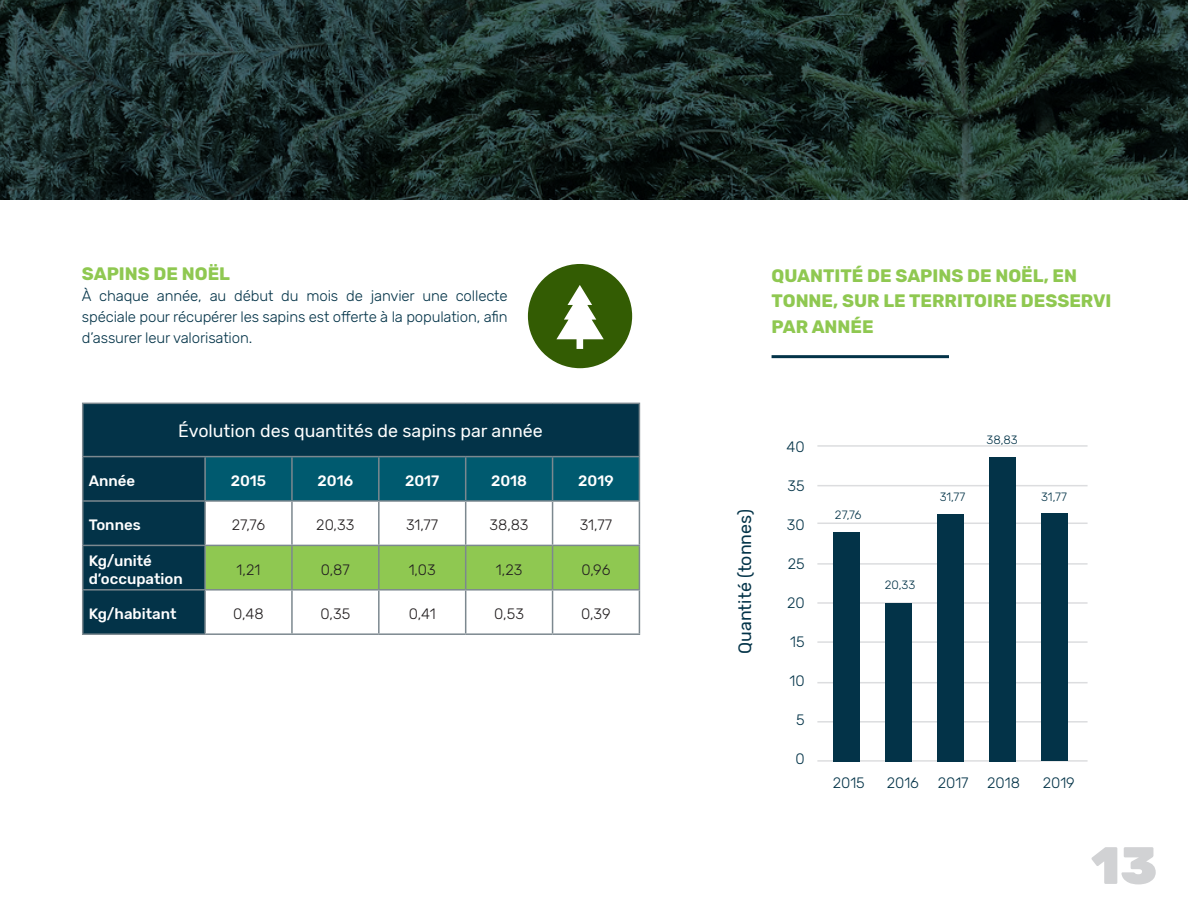
<style>
.page{position:relative;width:1188px;height:918px;background:#fff}
.page>*{position:absolute;margin:0;border:0;box-sizing:border-box;transform-origin:0 0}
.t1{font:900 52.5px "Rubik";color:#d1d2d4}
.TITRE{font:700 18px/25.5px "Rubik";color:#8fc851}
.t2{font:17.85px "Rubik";color:#fff}
.t3{font:17.85px "Rubik";color:#033348}
.t4{font:300 15px/21px "Rubik";letter-spacing:-.01em;color:#033348;text-align:justify}
.t5{font:300 15px "Rubik";color:#231f20}
.t6{font:500 15px/18px "Rubik";color:#fff}
.t7{font:300 12px "Rubik";color:#033348}
</style>
<div class="page">
<svg style="left:83px;top:404px;width:556px;height:229px;fill:#033348"></svg>
<div style="left:206px;top:457px;width:433px;height:43px;background:#005a6f"></div>
<div style="left:206px;top:546px;width:433px;height:43px;background:#8fc851"></div>
<hr style="left:82px;top:403px;width:123px;height:1px;background:#7c888f">
<hr style="left:82px;top:404px;width:1px;height:52px;background:#7c888f">
<hr style="left:205px;top:403px;width:87px;height:1px;background:#7c888f">
<hr style="left:292px;top:403px;width:87px;height:1px;background:#7c888f">
<hr style="left:379px;top:403px;width:87px;height:1px;background:#7c888f">
<hr style="left:466px;top:403px;width:87px;height:1px;background:#7c888f">
<hr style="left:553px;top:403px;width:87px;height:1px;background:#7c888f">
<hr style="left:639px;top:404px;width:1px;height:52px;background:#7c888f">
<hr style="left:82px;top:456px;width:123px;height:1px;background:#7c888f">
<hr style="left:82px;top:457px;width:1px;height:43px;background:#7c888f">
<hr style="left:205px;top:456px;width:87px;height:1px;background:#7c888f">
<hr style="left:204px;top:457px;width:2px;height:43px;background:#7c888f">
<hr style="left:292px;top:456px;width:87px;height:1px;background:#7c888f">
<hr style="left:291px;top:457px;width:2px;height:43px;background:#7c888f">
<hr style="left:379px;top:456px;width:87px;height:1px;background:#7c888f">
<hr style="left:378px;top:457px;width:2px;height:43px;background:#7c888f">
<hr style="left:466px;top:456px;width:87px;height:1px;background:#7c888f">
<hr style="left:465px;top:457px;width:1px;height:43px;background:#7c888f">
<hr style="left:553px;top:456px;width:87px;height:1px;background:#7c888f">
<hr style="left:552px;top:457px;width:1px;height:43px;background:#7c888f">
<hr style="left:639px;top:457px;width:1px;height:43px;background:#7c888f">
<hr style="left:82px;top:500px;width:123px;height:2px;background:#7c888f">
<hr style="left:82px;top:502px;width:1px;height:43px;background:#7c888f">
<hr style="left:205px;top:500px;width:87px;height:2px;background:#7c888f">
<hr style="left:204px;top:502px;width:2px;height:43px;background:#7c888f">
<hr style="left:292px;top:500px;width:87px;height:2px;background:#7c888f">
<hr style="left:291px;top:502px;width:2px;height:43px;background:#7c888f">
<hr style="left:379px;top:500px;width:87px;height:2px;background:#7c888f">
<hr style="left:378px;top:502px;width:2px;height:43px;background:#7c888f">
<hr style="left:466px;top:500px;width:87px;height:2px;background:#7c888f">
<hr style="left:465px;top:502px;width:1px;height:43px;background:#7c888f">
<hr style="left:553px;top:500px;width:87px;height:2px;background:#7c888f">
<hr style="left:552px;top:502px;width:1px;height:43px;background:#7c888f">
<hr style="left:639px;top:502px;width:1px;height:43px;background:#7c888f">
<hr style="left:82px;top:545px;width:123px;height:1px;background:#7c888f">
<hr style="left:82px;top:546px;width:1px;height:43px;background:#7c888f">
<hr style="left:205px;top:545px;width:87px;height:1px;background:#7c888f">
<hr style="left:204px;top:546px;width:2px;height:43px;background:#7c888f">
<hr style="left:292px;top:545px;width:87px;height:1px;background:#7c888f">
<hr style="left:291px;top:546px;width:2px;height:43px;background:#7c888f">
<hr style="left:379px;top:545px;width:87px;height:1px;background:#7c888f">
<hr style="left:378px;top:546px;width:2px;height:43px;background:#7c888f">
<hr style="left:466px;top:545px;width:87px;height:1px;background:#7c888f">
<hr style="left:465px;top:546px;width:1px;height:43px;background:#7c888f">
<hr style="left:553px;top:545px;width:87px;height:1px;background:#7c888f">
<hr style="left:552px;top:546px;width:1px;height:43px;background:#7c888f">
<hr style="left:639px;top:546px;width:1px;height:43px;background:#7c888f">
<hr style="left:82px;top:589px;width:123px;height:2px;background:#7c888f">
<hr style="left:82px;top:591px;width:1px;height:42px;background:#7c888f">
<hr style="left:205px;top:589px;width:87px;height:2px;background:#7c888f">
<hr style="left:204px;top:591px;width:2px;height:42px;background:#7c888f">
<hr style="left:292px;top:589px;width:87px;height:2px;background:#7c888f">
<hr style="left:291px;top:591px;width:2px;height:42px;background:#7c888f">
<hr style="left:379px;top:589px;width:87px;height:2px;background:#7c888f">
<hr style="left:378px;top:591px;width:2px;height:42px;background:#7c888f">
<hr style="left:466px;top:589px;width:87px;height:2px;background:#7c888f">
<hr style="left:465px;top:591px;width:1px;height:42px;background:#7c888f">
<hr style="left:553px;top:589px;width:87px;height:2px;background:#7c888f">
<hr style="left:552px;top:591px;width:1px;height:42px;background:#7c888f">
<hr style="left:639px;top:591px;width:1px;height:42px;background:#7c888f">
<hr style="left:82px;top:633px;width:123px;height:2px;background:#7c888f">
<hr style="left:205px;top:633px;width:87px;height:2px;background:#7c888f">
<hr style="left:292px;top:633px;width:87px;height:2px;background:#7c888f">
<hr style="left:379px;top:633px;width:87px;height:2px;background:#7c888f">
<hr style="left:466px;top:633px;width:87px;height:2px;background:#7c888f">
<hr style="left:553px;top:633px;width:87px;height:2px;background:#7c888f">
<div style="left:528px;top:264px;width:104px;height:104px;background:#335c03;border-radius:50%"></div>
<svg style="left:556px;top:285px;width:48px;height:64px"></svg>
<hr style="left:817px;top:445px;width:271px;height:2px;background:#dcdddf">
<hr style="left:817px;top:485px;width:271px;height:1px;background:#dcdddf">
<hr style="left:817px;top:523px;width:271px;height:1px;background:#dcdddf">
<hr style="left:817px;top:563px;width:271px;height:2px;background:#dcdddf">
<hr style="left:817px;top:602px;width:271px;height:2px;background:#dcdddf">
<hr style="left:817px;top:641px;width:271px;height:2px;background:#dcdddf">
<hr style="left:817px;top:682px;width:271px;height:1px;background:#dcdddf">
<hr style="left:817px;top:721px;width:271px;height:2px;background:#dcdddf">
<hr style="left:817px;top:760px;width:271px;height:2px;background:#dcdddf">
<hr style="left:772px;top:355px;width:177px;height:3px;background:#033348">
<div style="left:833px;top:532px;width:27px;height:230px;background:#033348"></div>
<div style="left:885px;top:603px;width:27px;height:159px;background:#033348"></div>
<div style="left:937px;top:514px;width:27px;height:248px;background:#033348"></div>
<div style="left:989px;top:457px;width:27px;height:305px;background:#033348"></div>
<div style="left:1041px;top:513px;width:27px;height:247px;background:#033348"></div>
<svg style="left:0;top:0;width:1188px;height:199px;background:#192b27"></svg>
<p class="TITRE" style="left:82px;top:261px;width:150px">SAPINS DE NOËL</p>
<p class="t4" style="left:82px;top:285px;width:427px">À chaque année, au début du mois de janvier une collecte spéciale pour récupérer les sapins est offerte à la population, afin d’assurer leur valorisation.</p>
<p class="t2" style="left:178px;top:421px;width:366px">Évolution des quantités de sapins par année</p>
<p class="t6" style="left:89px;top:472px;width:48px">Année</p>
<p class="t6" style="left:231px;top:472px;width:37px">2015</p>
<p class="t6" style="left:318px;top:472px;width:37px">2016</p>
<p class="t6" style="left:405px;top:472px;width:36px">2017</p>
<p class="t6" style="left:491px;top:472px;width:37px">2018</p>
<p class="t6" style="left:578px;top:472px;width:37px">2019</p>
<p class="t6" style="left:89px;top:516px;width:54px">Tonnes</p>
<p class="t5" style="left:232px;top:517px;width:35px">27,76</p>
<p class="t5" style="left:316px;top:517px;width:40px">20,33</p>
<p class="t5" style="left:406px;top:517px;width:34px">31,77</p>
<p class="t5" style="left:490px;top:517px;width:41px">38,83</p>
<p class="t5" style="left:580px;top:517px;width:34px">31,77</p>
<p class="t6" style="left:89px;top:552px;width:96px">Kg/unité d’occupation</p>
<p class="t5" style="left:237px;top:561px;width:25px">1,21</p>
<p class="t5" style="left:321px;top:561px;width:30px">0,87</p>
<p class="t5" style="left:409px;top:561px;width:29px">1,03</p>
<p class="t5" style="left:496px;top:561px;width:28px">1,23</p>
<p class="t5" style="left:582px;top:561px;width:30px">0,96</p>
<p class="t6" style="left:89px;top:605px;width:89px">Kg/habitant</p>
<p class="t5" style="left:233px;top:605px;width:32px">0,48</p>
<p class="t5" style="left:321px;top:605px;width:31px">0,35</p>
<p class="t5" style="left:409px;top:605px;width:28px">0,41</p>
<p class="t5" style="left:494px;top:605px;width:31px">0,53</p>
<p class="t5" style="left:581px;top:605px;width:31px">0,39</p>
<p class="TITRE" style="left:772px;top:263px;width:341px">QUANTITÉ DE SAPINS DE NOËL, EN<br>TONNE, SUR LE TERRITOIRE DESSERVI<br>PAR ANNÉE</p>
<p class="t3" style="left:735px;top:654px;width:146px;rotate:-90deg">Quantité (tonnes)</p>
<p class="t4" style="left:787px;top:436px;width:20px">40</p>
<p class="t4" style="left:787px;top:475px;width:19px">35</p>
<p class="t4" style="left:787px;top:514px;width:19px">30</p>
<p class="t4" style="left:788px;top:553px;width:18px">25</p>
<p class="t4" style="left:787px;top:592px;width:19px">20</p>
<p class="t4" style="left:790px;top:631px;width:16px">15</p>
<p class="t4" style="left:789px;top:670px;width:17px">10</p>
<p class="t4" style="left:796px;top:709px;width:10px">5</p>
<p class="t4" style="left:795px;top:748px;width:11px">0</p>
<p class="t7" style="left:835px;top:508px;width:28px">27,76</p>
<p class="t7" style="left:885px;top:578px;width:32px">20,33</p>
<p class="t7" style="left:940px;top:490px;width:27px">31,77</p>
<p class="t7" style="left:987px;top:433px;width:33px">38,83</p>
<p class="t7" style="left:1041px;top:490px;width:27px">31,77</p>
<p class="t4" style="left:833px;top:773px;width:34px">2015</p>
<p class="t4" style="left:887px;top:773px;width:135px">2016 2017 2018</p>
<p class="t4" style="left:1043px;top:773px;width:34px">2019</p>
<h1 class="t1" style="left:1091px;top:834px;width:68px">13</h1>
</div>
